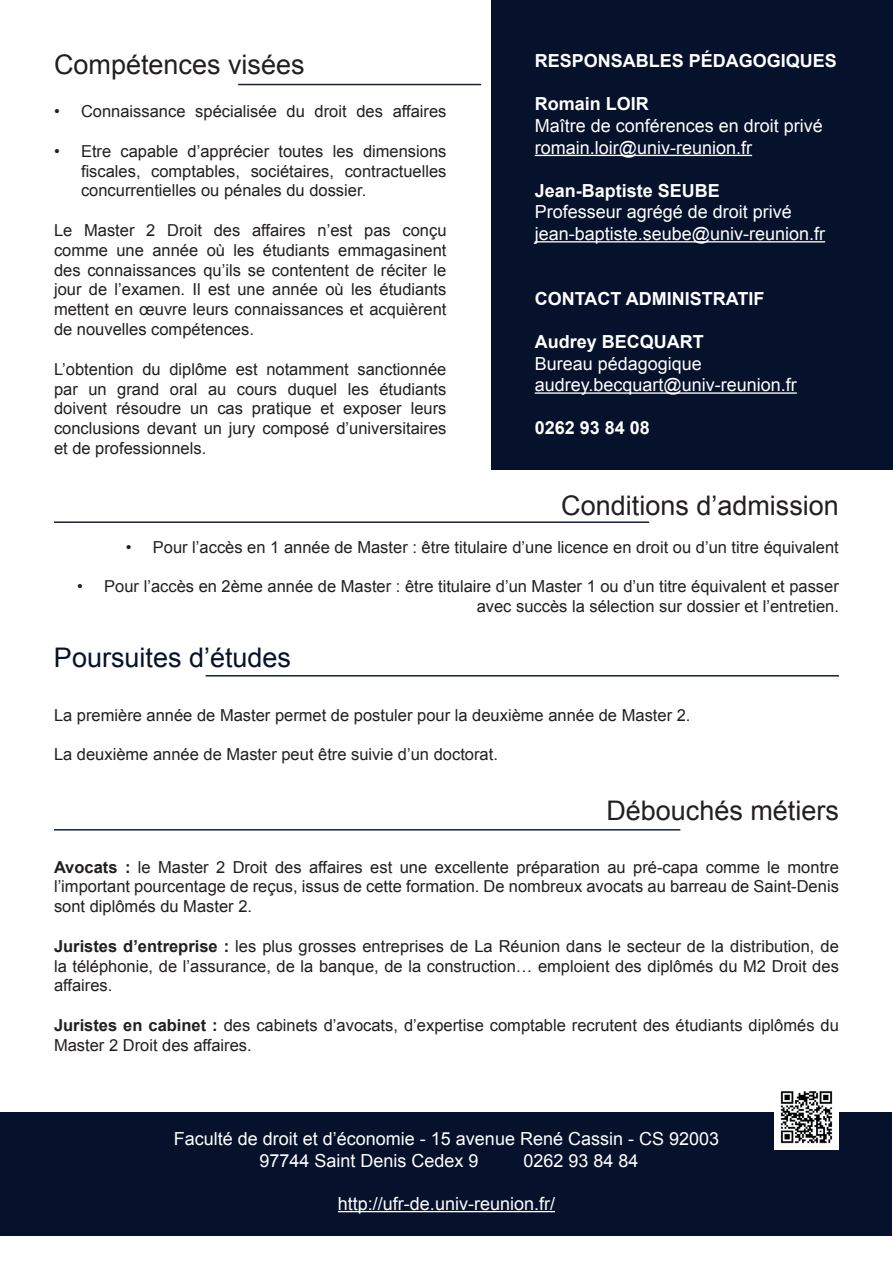
<style>
.page{position:relative;width:893px;height:1263px;background:#fff}
.page>*{position:absolute;margin:0;border:0;box-sizing:border-box;transform-origin:0 0}
.t1{font:27px "Arial";color:#231f20}
.t2{font:27px "Arial";color:#06112b}
.t3{font:18px/21.6px "Arial";color:#fff}
.t4{font:700 18px "Arial";color:#fff}
.t5{font:16.5px/19.8px "Arial";color:#231f20;text-align:justify}
.s1{font-weight:700}
</style>
<div class="page">
<div style="left:1px;top:1112px;width:891px;height:123px;background:#06112b"></div>
<hr style="left:338px;top:1211px;width:217px;height:1px;background:#fff">
<div style="left:491px;top:0;width:402px;height:470px;background:#06112b"></div>
<hr style="left:535px;top:155px;width:217px;height:1px;background:#fff">
<hr style="left:535px;top:241px;width:290px;height:1px;background:#fff">
<hr style="left:535px;top:392px;width:262px;height:2px;background:#fff">
<hr style="left:238px;top:84px;width:243px;height:1px;background:#15223a">
<hr style="left:54px;top:521px;width:595px;height:2px;background:#15223a">
<hr style="left:206px;top:675px;width:633px;height:1px;background:#15223a">
<hr style="left:54px;top:829px;width:626px;height:1px;background:#15223a">
<img style="left:774px;top:1091px;width:65px;height:58px">
<h1 class="t1" style="left:54px;top:46px;width:252px">Compétences visées</h1>
<p class="t5" style="left:54px;top:102px;width:394px">• Connaissance spécialisée du droit des affaires</p>
<p class="t5" style="left:81px;top:141px;width:367px;text-indent:-27px">• Etre capable d’apprécier toutes les dimensions fiscales, comptables, sociétaires, contractuelles concurrentielles ou pénales du dossier.</p>
<p class="t5" style="left:54px;top:221px;width:394px">Le Master 2 Droit des affaires n’est pas conçu comme une année où les étudiants emmagasinent des connaissances qu’ils se contentent de réciter le jour de l’examen. Il est une année où les étudiants mettent en œuvre leurs connaissances et acquièrent de nouvelles compétences.</p>
<p class="t5" style="left:54px;top:359px;width:394px">L’obtention du diplôme est notamment sanctionnée par un grand oral au cours duquel les étudiants doivent résoudre un cas pratique et exposer leurs conclusions devant un jury composé d’universitaires et de professionnels.</p>
<p class="t4" style="left:535px;top:49px;width:304px">RESPONSABLES PÉDAGOGIQUES</p>
<p class="t4" style="left:535px;top:92px;width:116px">Romain LOIR</p>
<p class="t3" style="left:535px;top:115px;width:290px">Maître de conférences en droit privé romain.loir@univ-reunion.fr</p>
<p class="t4" style="left:535px;top:178px;width:187px">Jean-Baptiste SEUBE</p>
<p class="t3" style="left:535px;top:201px;width:292px">Professeur agrégé de droit privé jean-baptiste.seube@univ-reunion.fr</p>
<p class="t4" style="left:535px;top:286px;width:231px">CONTACT ADMINISTRATIF</p>
<p class="t4" style="left:535px;top:330px;width:171px">Audrey BECQUART</p>
<p class="t3" style="left:535px;top:353px;width:264px">Bureau pédagogique audrey.becquart@univ-reunion.fr</p>
<p class="t4" style="left:535px;top:416px;width:117px">0262 93 84 08</p>
<h1 class="t1" style="left:561px;top:487px;width:279px">Conditions d’admission</h1>
<p class="t5" style="left:126px;top:537px;width:714px">• Pour l’accès en 1 année de Master : être titulaire d’une licence en droit ou d’un titre équivalent</p>
<p class="t5" style="left:77px;top:577px;width:763px;text-align:right">• Pour l’accès en 2ème année de Master : être titulaire d’un Master 1 ou d’un titre équivalent et passer avec succès la sélection sur dossier et l’entretien.</p>
<h1 class="t2" style="left:54px;top:640px;width:239px">Poursuites d’études</h1>
<p class="t5" style="left:54px;top:705px;width:638px">La première année de Master permet de postuler pour la deuxième année de Master 2.</p>
<p class="t5" style="left:54px;top:745px;width:445px">La deuxième année de Master peut être suivie d’un doctorat.</p>
<h1 class="t1" style="left:606px;top:793px;width:234px">Débouchés métiers</h1>
<p class="t5" style="left:54px;top:857px;width:786px"><span class="s1">Avocats :</span> le Master 2 Droit des affaires est une excellente préparation au pré-capa comme le montre l’important pourcentage de reçus, issus de cette formation. De nombreux avocats au barreau de Saint-Denis sont diplômés du Master 2.</p>
<p class="t5" style="left:54px;top:936px;width:786px"><span class="s1">Juristes d’entreprise :</span> les plus grosses entreprises de La Réunion dans le secteur de la distribution, de la téléphonie, de l’assurance, de la banque, de la construction… emploient des diplômés du M2 Droit des affaires.</p>
<p class="t5" style="left:54px;top:1015px;width:786px"><span class="s1">Juristes en cabinet :</span> des cabinets d’avocats, d’expertise comptable recrutent des étudiants diplômés du<br>Master 2 Droit des affaires.</p>
<p class="t3" style="left:259px;top:1128px;width:461px;text-indent:-86px">Faculté de droit et d’économie - 15 avenue René Cassin - CS 92003<br>97744 Saint Denis Cedex 9</p>
<p class="t3" style="left:523px;top:1149px;width:117px">0262 93 84 84</p>
<p class="t3" style="left:338px;top:1193px;width:219px">http://ufr-de.univ-reunion.fr/</p>
</div>
